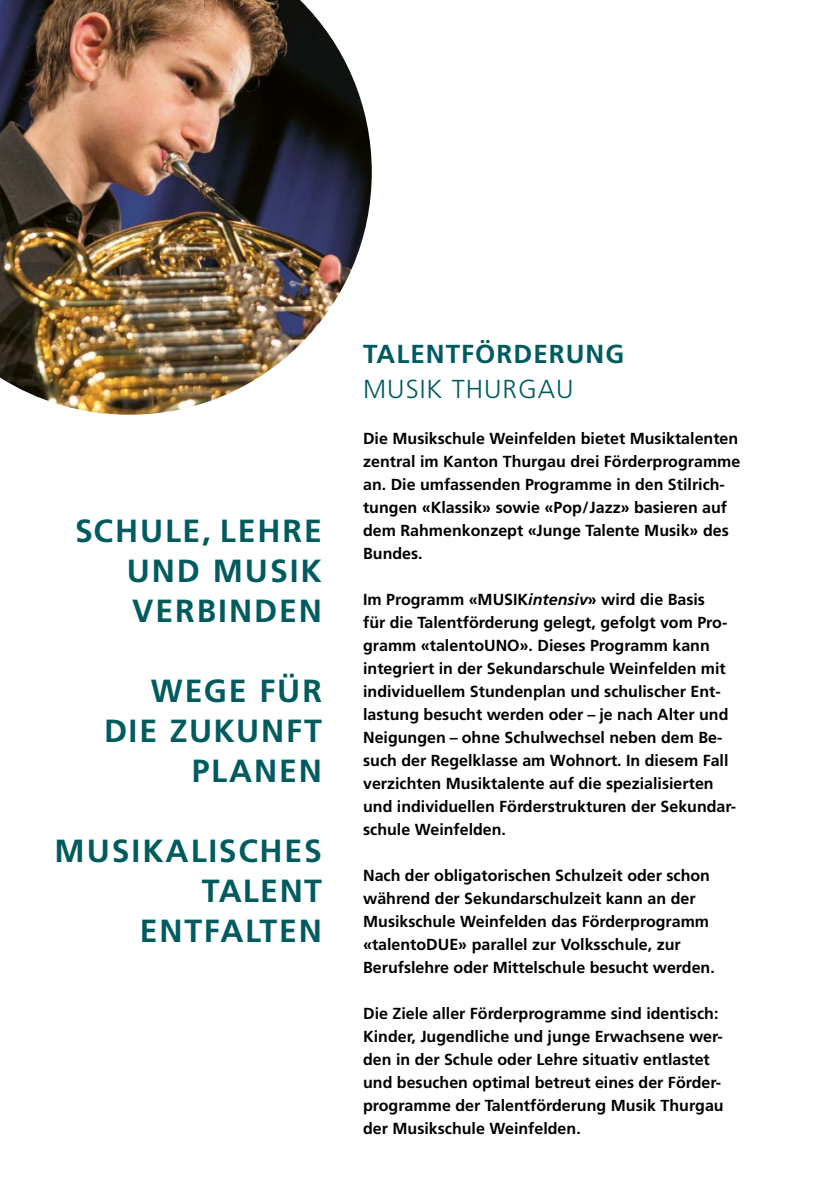
<style>
.page{position:relative;width:834px;height:1191px;background:#fff}
.page>*{position:absolute;margin:0;border:0;box-sizing:border-box;transform-origin:0 0}
.t1{font:700 32px/40px "Frutiger LT Std";letter-spacing:.06em;color:#005b5f;text-align:right}
.t2{font:700 26px "Frutiger LT Std";letter-spacing:.04em;color:#005b5f}
.t3{font:300 26px "Frutiger LT Std";letter-spacing:.04em;color:#005b5f}
.t4{font:700 16px/23px "Frutiger LT Std";color:#000}
.s1{font-style:italic}
</style>
<div class="page">
<img style="left:0;top:0;width:372px;height:415px">
<h1 class="t1" style="left:127px;top:511px;width:196px;text-align:justify;text-indent:-52px">SCHULE, LEHRE UND MUSIK VERBINDEN</h1>
<h1 class="t1" style="left:104px;top:671px;width:219px">WEGE FÜR<br>DIE ZUKUNFT<br>PLANEN</h1>
<h1 class="t1" style="left:55px;top:831px;width:269px">MUSIKALISCHES<br>TALENT<br>ENTFALTEN</h1>
<h2 class="t2" style="left:363px;top:339px;width:262px">TALENTFÖRDERUNG</h2>
<h2 class="t3" style="left:363px;top:374px;width:212px">MUSIK THURGAU</h2>
<p class="t4" style="left:363px;top:426px;width:379px">Die Musikschule Weinfelden bietet Musiktalenten zentral im Kanton Thurgau drei Förderprogramme an. Die umfassenden Programme in den Stilrich&shy;tungen «Klassik» sowie «Pop/Jazz» basieren auf dem Rahmenkonzept «Junge Talente Musik» des Bundes.</p>
<p class="t4" style="left:363px;top:587px;width:374px">Im Programm «MUSIK<span class="s1">intensiv</span>» wird die Basis<br>für die Talentförderung gelegt, gefolgt vom Pro&shy;gramm «talentoUNO». Dieses Programm kann integriert in der Sekundarschule Weinfelden mit individuellem Stundenplan und schulischer Ent&shy;lastung besucht werden oder – je nach Alter und Neigungen – ohne Schulwechsel neben dem Be&shy;such der Regelklasse am Wohnort. In diesem Fall verzichten Musiktalente auf die spezialisierten und individuellen Förderstrukturen der Sekundar&shy;schule Weinfelden.</p>
<p class="t4" style="left:363px;top:863px;width:353px">Nach der obligatorischen Schulzeit oder schon während der Sekundarschulzeit kann an der Musikschule Weinfelden das Förderprogramm «talentoDUE» parallel zur Volksschule, zur Berufslehre oder Mittelschule besucht werden.</p>
<p class="t4" style="left:363px;top:1001px;width:362px">Die Ziele aller Förderprogramme sind identisch:<br>Kinder, Jugendliche und junge Erwachsene wer&shy;den in der Schule oder Lehre situativ entlastet und besuchen optimal betreut eines der Förder&shy;programme der Talentförderung Musik Thurgau der Musikschule Weinfelden.</p>
</div>
